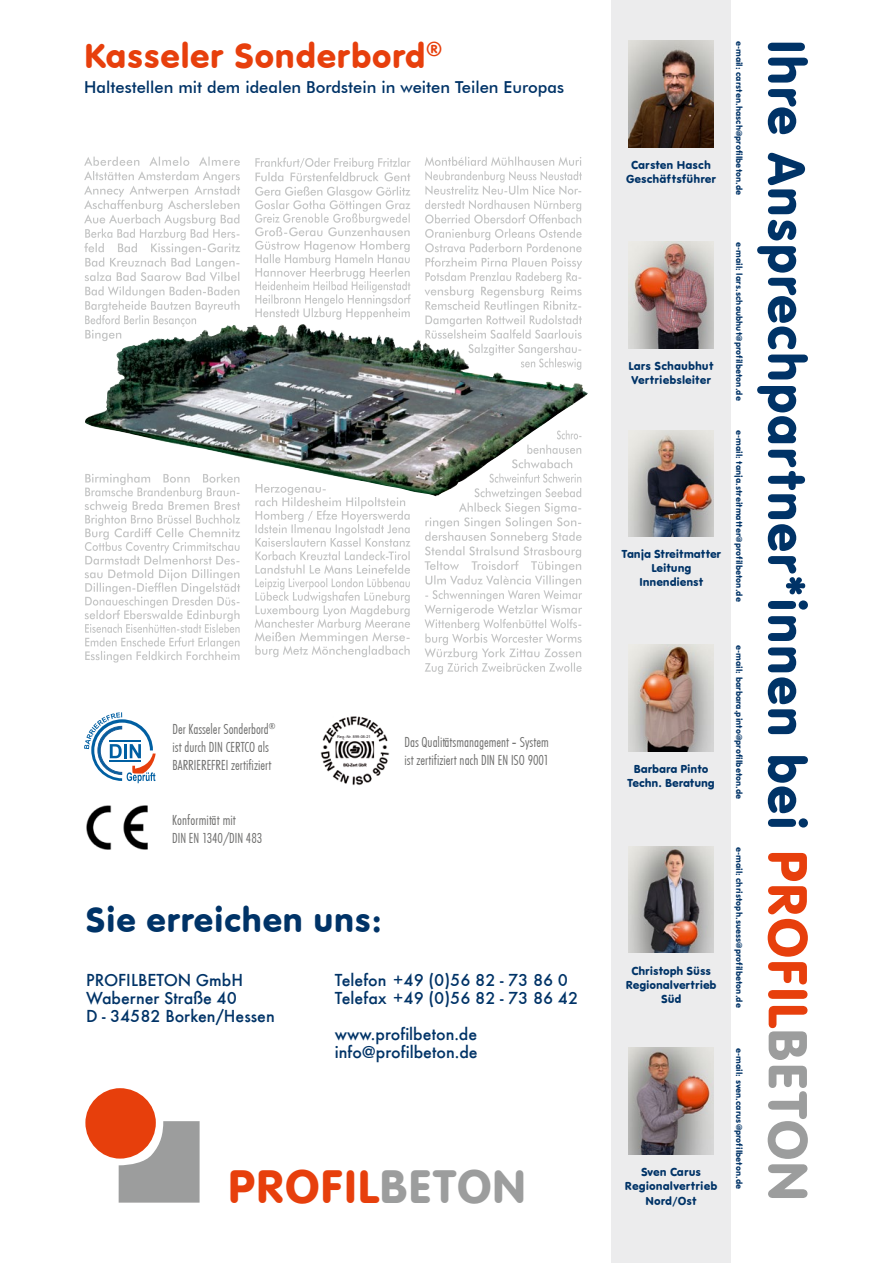
<style>
.page{position:relative;width:893px;height:1263px;background:#fff}
.page>*{position:absolute;margin:0;border:0;box-sizing:border-box;transform-origin:0 0}
.H1-Ansprechpartner{font:54px "VAG Round";letter-spacing:.005em;color:#003367}
.t1{font:48.75px "VAG Round";color:#e73f0c}
.h1-Seite2-orange{font:36px "VAG Round";color:#e73f0c}
.H2_Sie_erreichen_uns{font:36px "VAG Round";color:#003367}
.P1_-_Kontaktdaten{font:500 18px/18px "Futura TEE";color:#003367}
.P1_-_Kontaktdaten_2{font:500 18px/18px "Futura TEE";color:#003367}
.p-seite2-Bilduebersc{font:500 16.5px "Futura BT";color:#003367}
.p-Zertifikat{font:15px/18px "Futura TEE Ligh Cond";color:#6f6f6e}
.p-ansprechpartner2{font:12px/14.4px "VAG Round";letter-spacing:-.01em;color:#003367;text-align:center}
.p-Ansprechpartner{font:12px/14.4px "VAG Round";color:#003367;text-align:center}
.P_-_Emailtext{font:9px "VAG Round";color:#003367}
.t2{font:3.75px "Arial";letter-spacing:.015em;color:#1c1518}
.s1{color:#9c9d9d}
.s2{font-size:57.45px;color:#e73f0c}
.s3{font-size:57.45px;color:#9c9d9d}
</style>
<div class="page">
<svg style="left:85px;top:496px;width:155px;height:167px"></svg>
<svg style="left:84px;top:157px;width:156px;height:167px"></svg>
<svg style="left:255px;top:497px;width:155px;height:160px"></svg>
<svg style="left:255px;top:158px;width:156px;height:162px"></svg>
<img style="left:85px;top:324px;width:397px;height:172px">
<img style="left:86px;top:805px;width:62px;height:44px">
<img style="left:320px;top:716px;width:69px;height:69px">
<div style="left:336px;top:734px;width:36px;height:5px;background:#fff"></div>
<svg style="left:84px;top:712px;width:72px;height:71px"></svg>
<svg style="left:119px;top:1121px;width:81px;height:81px;background:#a6a6a6"></svg>
<div style="left:85px;top:1088px;width:71px;height:70px;background:#e73f0c;border-radius:50%"></div>
<svg style="left:424px;top:445px;width:158px;height:229px"></svg>
<svg style="left:557px;top:430px;width:24px;height:9px"></svg>
<svg style="left:424px;top:229px;width:158px;height:141px"></svg>
<svg style="left:425px;top:157px;width:157px;height:66px"></svg>
<div style="left:612px;top:0;width:119px;height:1263px;background:#ececed"></div>
<img style="left:629px;top:41px;width:85px;height:106px">
<img style="left:629px;top:242px;width:85px;height:106px">
<img style="left:629px;top:1048px;width:85px;height:106px">
<img style="left:629px;top:430px;width:85px;height:106px">
<img style="left:629px;top:645px;width:85px;height:106px">
<img style="left:629px;top:846px;width:85px;height:107px">
<h1 class="h1-Seite2-orange" style="left:84px;top:35px;width:360px">Kasseler Sonderbord<sup>®</sup></h1>
<p class="p-seite2-Bilduebersc" style="left:84px;top:77px;width:481px">Haltestellen mit dem idealen Bordstein in weiten Teilen Europas</p>
<p class="p-Zertifikat" style="left:173px;top:720px;width:104px">Der Kasseler Sonderbord<sup>® </sup>ist durch DIN CERTCO als<br>BARRIEREFREI zertifiziert</p>
<p class="p-Zertifikat" style="left:172px;top:811px;width:92px">Konformität mit<br>DIN EN 1340/DIN 483</p>
<p class="t2" style="left:337px;top:734px;width:35px">Reg.-Nr. 899-08-21</p>
<h2 class="H2_Sie_erreichen_uns" style="left:85px;top:899px;width:298px">Sie erreichen uns:</h2>
<p class="p-Zertifikat" style="left:404px;top:733px;width:146px">Das Qualitätsmanagement – System ist zertifiziert nach DIN EN ISO 9001</p>
<p class="P1_-_Kontaktdaten" style="left:86px;top:971px;width:190px">PROFILBETON GmbH<br>Waberner Straße 40<br>D - 34582 Borken/Hessen</p>
<p class="P1_-_Kontaktdaten_2" style="left:335px;top:971px;width:245px">Telefon +49 (0)56 82 - 73 86 0<br>Telefax +49 (0)56 82 - 73 86 42</p>
<p class="P1_-_Kontaktdaten" style="left:335px;top:1025px;width:144px">www.profilbeton.de info@profilbeton.de</p>
<h2 class="t1" style="left:227px;top:1159px;width:301px">PROFIL<span class="s1">BETON</span></h2>
<p class="p-Ansprechpartner" style="left:626px;top:157px;width:91px">Carsten Hasch<br>Geschäftsführer</p>
<p class="P_-_Emailtext" style="left:744px;top:41px;width:156px;rotate:90deg">e-mail: carsten.hasch@profilbeton.de</p>
<p class="p-Ansprechpartner" style="left:628px;top:358px;width:87px;text-align:left">Lars Schaubhut<br>Vertriebsleiter</p>
<p class="p-ansprechpartner2" style="left:622px;top:546px;width:101px">Tanja Streitmatter<br>Leitung<br>Innendienst</p>
<p class="P_-_Emailtext" style="left:744px;top:242px;width:160px;rotate:90deg">e-mail: lars.schaubhut@profilbeton.de</p>
<p class="P_-_Emailtext" style="left:744px;top:430px;width:173px;rotate:90deg">e-mail: tanja.streitmatter@profilbeton.de</p>
<p class="p-ansprechpartner2" style="left:627px;top:761px;width:89px">Barbara Pinto<br>Techn. Beratung</p>
<p class="P_-_Emailtext" style="left:744px;top:645px;width:155px;rotate:90deg">e-mail: barbara.pinto@profilbeton.de</p>
<p class="p-ansprechpartner2" style="left:626px;top:963px;width:92px">Christoph Süss<br>Regionalvertrieb<br>Süd</p>
<p class="p-Ansprechpartner" style="left:625px;top:1164px;width:94px">Sven Carus<br>Regionalvertrieb<br>Nord/Ost</p>
<p class="P_-_Emailtext" style="left:744px;top:847px;width:162px;rotate:90deg">e-mail: christoph.suess@profilbeton.de</p>
<p class="P_-_Emailtext" style="left:744px;top:1048px;width:142px;rotate:90deg">e-mail: sven.carus@profilbeton.de</p>
<h1 class="H1-Ansprechpartner" style="left:817px;top:39px;width:1164px;rotate:90deg">Ihre Ansprechpartner*innen bei <span class="s2">PROFIL</span><span class="s3">BETON</span></h1>
</div>
